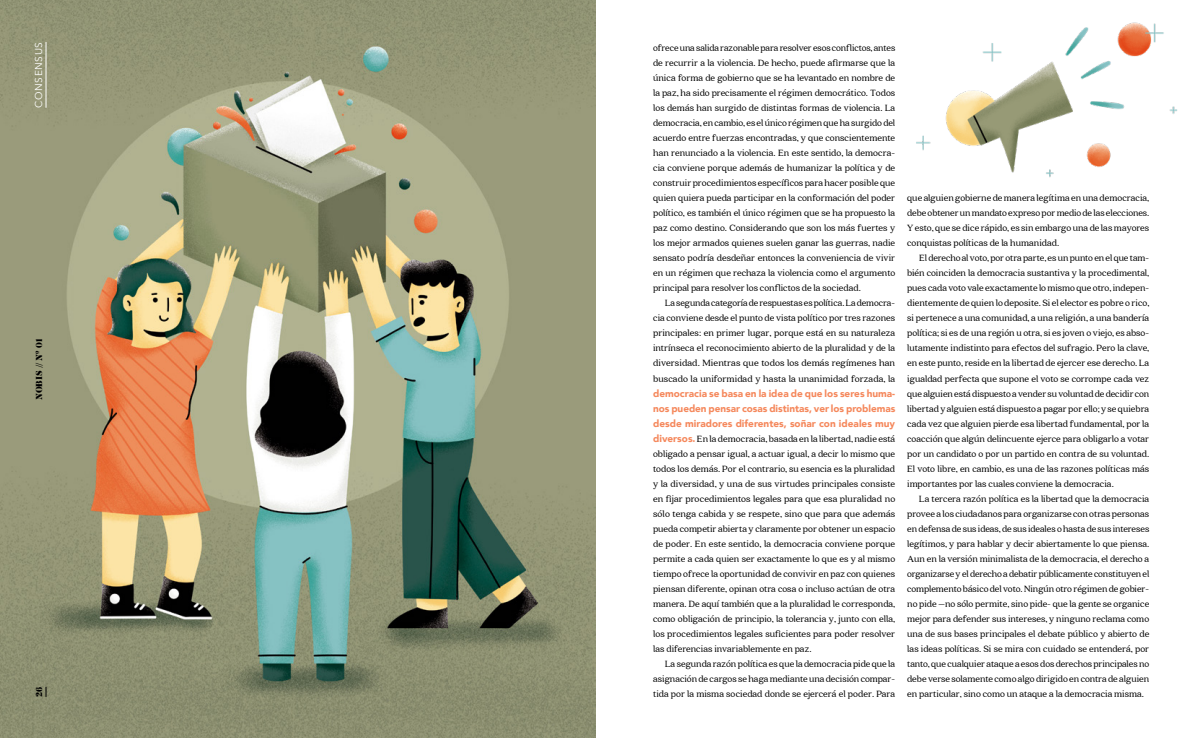
<style>
.page{position:relative;width:1191px;height:738px;background:#fff}
.page>*{position:absolute;margin:0;border:0;box-sizing:border-box;transform-origin:0 0}
.t1{font:10px/15px "Quincy CF";color:#000;text-align:justify}
.t2{font:900 10px/15px "Avenir";color:#f5885c;text-align:justify}
.t3{font:10px "Avenir Next";letter-spacing:.06em;color:#fff}
.t4{font:8px "Cabernet JF Pro";color:#000}
.s1{font-family:"Avenir";font-weight:900;color:#f5885c}
</style>
<div class="page">
<img style="left:0;top:0;width:595px;height:737px">
<hr style="left:46px;top:42px;width:1px;height:66px;background:#fff">
<img style="left:916px;top:22px;width:262px;height:156px">
<p class="t3" style="left:30px;top:108px;width:67px;rotate:-90deg">CONSENSUS</p>
<p class="t4" style="left:35px;top:399px;width:62px;rotate:-90deg">NOBIS // Nº 01</p>
<p class="t4" style="left:35px;top:696px;width:12px;rotate:-90deg">26</p>
<p class="t1" style="left:653px;top:40px;width:244px">ofrece una salida razonable para resolver esos conflictos, antes de recurrir a la violencia. De hecho, puede afirmarse que la única forma de gobierno que se ha levantado en nombre de la paz, ha sido precisamente el régimen democrático. Todos los demás han surgido de distintas formas de violencia. La democracia, en cambio, es el único régimen que ha surgido del acuerdo entre fuerzas encontradas, y que conscientemente han renunciado a la violencia. En este sentido, la democra&shy;cia conviene porque además de humanizar la política y de construir procedimientos específicos para hacer posible que quien quiera pueda participar en la conformación del poder político, es también el único régimen que se ha propuesto la paz como destino. Considerando que son los más fuertes y los mejor armados quienes suelen ganar las guerras, nadie sensato podría desdeñar entonces la conveniencia de vivir en un régimen que rechaza la violencia como el argumento principal para resolver los conflictos de la sociedad.</p>
<p class="t1" style="left:653px;top:295px;width:244px;text-indent:12px">La segunda categoría de respuestas es política. La democra&shy;cia conviene desde el punto de vista político por tres razones principales: en primer lugar, porque está en su naturaleza intrínseca el reconocimiento abierto de la pluralidad y de la diversidad. Mientras que todos los demás regímenes han buscado la uniformidad y hasta la unanimidad forzada, la</p>
<p class="t2" style="left:653px;top:385px;width:244px">democracia se basa en la idea de que los seres huma&shy;nos pueden pensar cosas distintas, ver los problemas desde miradores diferentes, soñar con ideales muy</p>
<p class="t1" style="left:653px;top:430px;width:244px"><span class="s1">diversos.</span> En la democracia, basada en la libertad, nadie está obligado a pensar igual, a actuar igual, a decir lo mismo que todos los demás. Por el contrario, su esencia es la pluralidad y la diversidad, y una de sus virtudes principales consiste en fijar procedimientos legales para que esa pluralidad no sólo tenga cabida y se respete, sino que para que además pueda competir abierta y claramente por obtener un espacio de poder. En este sentido, la democracia conviene porque permite a cada quien ser exactamente lo que es y al mismo tiempo ofrece la oportunidad de convivir en paz con quienes piensan diferente, opinan otra cosa o incluso actúan de otra manera. De aquí también que a la pluralidad le corresponda, como obligación de principio, la tolerancia y, junto con ella, los procedimientos legales suficientes para poder resolver las diferencias invariablemente en paz.</p>
<p class="t1" style="left:653px;top:655px;width:244px;text-indent:12px">La segunda razón política es que la democracia pide que la asignación de cargos se haga mediante una decisión compar&shy;tida por la misma sociedad donde se ejercerá el poder. Para</p>
<p class="t1" style="left:907px;top:190px;width:244px">que alguien gobierne de manera legítima en una democracia, debe obtener un mandato expreso por medio de las elecciones.<br>Y esto, que se dice rápido, es sin embargo una de las mayores conquistas políticas de la humanidad.</p>
<p class="t1" style="left:907px;top:250px;width:244px;text-indent:12px">El derecho al voto, por otra parte, es un punto en el que tam&shy;bién coinciden la democracia sustantiva y la procedimental, pues cada voto vale exactamente lo mismo que otro, indepen&shy;dientemente de quien lo deposite. Si el elector es pobre o rico, si pertenece a una comunidad, a una religión, a una bandería política; si es de una región u otra, si es joven o viejo, es abso&shy;lutamente indistinto para efectos del sufragio. Pero la clave, en este punto, reside en la libertad de ejercer ese derecho. La igualdad perfecta que supone el voto se corrompe cada vez que alguien está dispuesto a vender su voluntad de decidir con libertad y alguien está dispuesto a pagar por ello; y se quiebra cada vez que alguien pierde esa libertad fundamental, por la coacción que algún delincuente ejerce para obligarlo a votar por un candidato o por un partido en contra de su voluntad.<br>El voto libre, en cambio, es una de las razones políticas más importantes por las cuales conviene la democracia.</p>
<p class="t1" style="left:907px;top:490px;width:244px;text-indent:12px">La tercera razón política es la libertad que la democracia provee a los ciudadanos para organizarse con otras personas en defensa de sus ideas, de sus ideales o hasta de sus intereses legítimos, y para hablar y decir abiertamente lo que piensa.<br>Aun en la versión minimalista de la democracia, el derecho a organizarse y el derecho a debatir públicamente constituyen el complemento básico del voto. Ningún otro régimen de gobier&shy;no pide –no sólo permite, sino pide- que la gente se organice mejor para defender sus intereses, y ninguno reclama como una de sus bases principales el debate público y abierto de las ideas políticas. Si se mira con cuidado se entenderá, por tanto, que cualquier ataque a esos dos derechos principales no debe verse solamente como algo dirigido en contra de alguien en particular, sino como un ataque a la democracia misma.</p>
</div>
